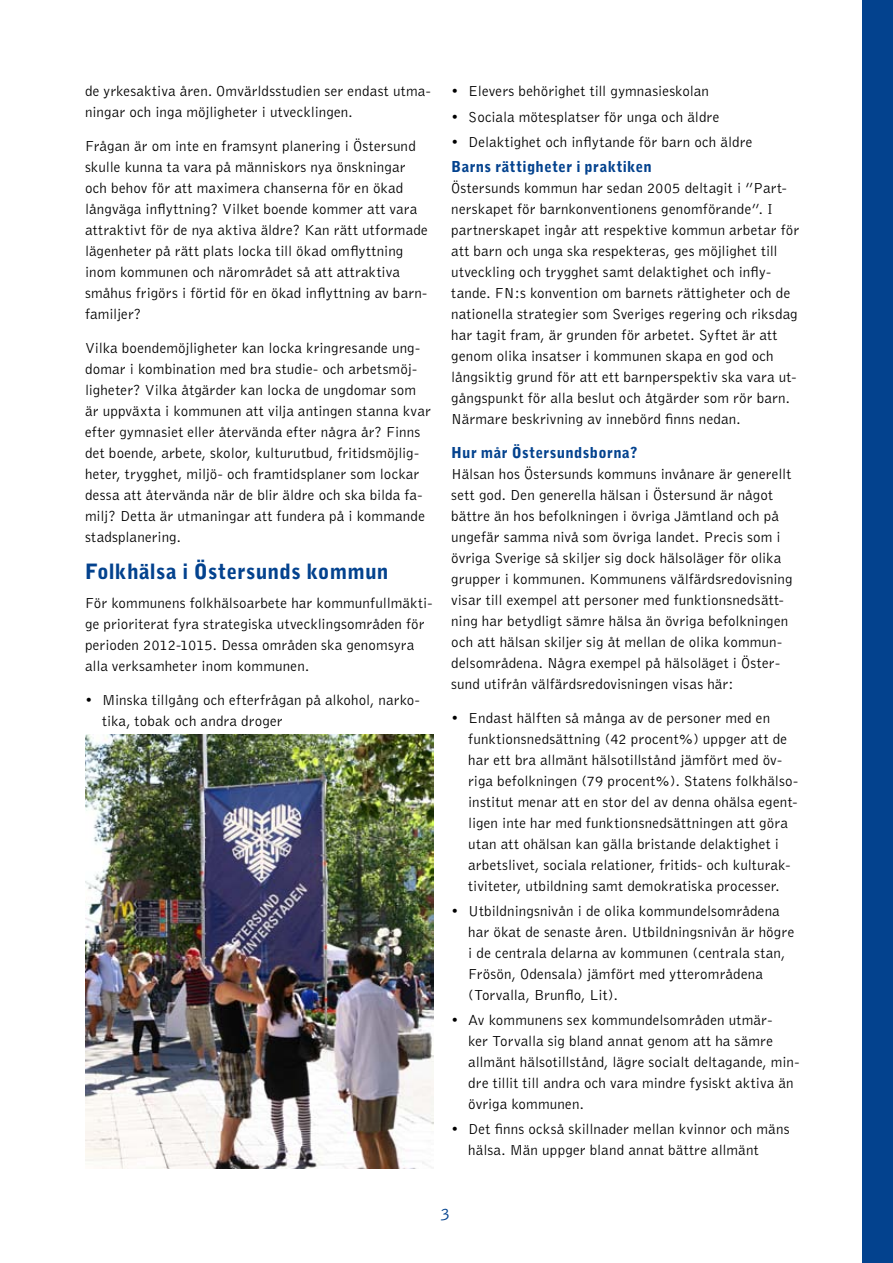
<style>
.page{position:relative;width:893px;height:1263px;background:#fff}
.page>*{position:absolute;margin:0;border:0;box-sizing:border-box;transform-origin:0 0}
.t1{font:900 21px "Bell Gothic";letter-spacing:.01em;color:#03428e}
.t2{font:300 18px "Bell Gothic";color:#03428e}
.t3{font:300 15px/21px "Bell Gothic";letter-spacing:.01em;color:#000}
.t4{font:900 15px "Bell Gothic";letter-spacing:.025em;color:#03428e}
</style>
<div class="page">
<div style="left:863px;top:0;width:30px;height:1263px;background:#03428e"></div>
<img style="left:85px;top:735px;width:348px;height:434px">
<p class="t3" style="left:85px;top:81px;width:347px">de yrkesaktiva åren. Omvärldsstudien ser endast utma&shy;ningar och inga möjligheter i utvecklingen.</p>
<p class="t3" style="left:85px;top:136px;width:344px">Frågan är om inte en framsynt planering i Östersund skulle kunna ta vara på människors nya önskningar och behov för att maximera chanserna för en ökad långväga inflyttning? Vilket boende kommer att vara attraktivt för de nya aktiva äldre? Kan rätt utformade lägenheter på rätt plats locka till ökad omflyttning inom kommunen och närområdet så att attraktiva småhus frigörs i förtid för en ökad inflyttning av barn&shy;familjer?</p>
<p class="t3" style="left:85px;top:338px;width:347px">Vilka boendemöjligheter kan locka kringresande ung&shy;domar i kombination med bra studie- och arbetsmöj&shy;ligheter? Vilka åtgärder kan locka de ungdomar som är uppväxta i kommunen att vilja antingen stanna kvar efter gymnasiet eller återvända efter några år? Finns det boende, arbete, skolor, kulturutbud, fritidsmöjlig&shy;heter, trygghet, miljö- och framtidsplaner som lockar dessa att återvända när de blir äldre och ska bilda fa&shy;milj? Detta är utmaningar att fundera på i kommande stadsplanering.</p>
<h1 class="t1" style="left:85px;top:559px;width:305px">Folkhälsa i Östersunds kommun</h1>
<p class="t3" style="left:85px;top:593px;width:349px">För kommunens folkhälsoarbete har kommunfullmäkti&shy;ge prioriterat fyra strategiska utvecklingsområden för perioden 2012-1015. Dessa områden ska genomsyra alla verksamheter inom kommunen.</p>
<p class="t3" style="left:102px;top:690px;width:319px;text-indent:-17px">• Minska tillgång och efterfrågan på alkohol, narko&shy;tika, tobak och andra droger</p>
<p class="t3" style="left:451px;top:81px;width:259px">• Elevers behörighet till gymnasieskolan</p>
<p class="t3" style="left:451px;top:106px;width:270px">• Sociala mötesplatser för unga och äldre</p>
<p class="t3" style="left:451px;top:132px;width:303px">• Delaktighet och inflytande för barn och äldre</p>
<p class="t4" style="left:451px;top:158px;width:202px">Barns rättigheter i praktiken</p>
<p class="t3" style="left:451px;top:178px;width:350px">Östersunds kommun har sedan 2005 deltagit i ”Part&shy;nerskapet för barnkonventionens genomförande”. I partnerskapet ingår att respektive kommun arbetar för att barn och unga ska respekteras, ges möjlighet till utveckling och trygghet samt delaktighet och infly&shy;tande. FN:s konvention om barnets rättigheter och de nationella strategier som Sveriges regering och riksdag har tagit fram, är grunden för arbetet. Syftet är att genom olika insatser i kommunen skapa en god och långsiktig grund för att ett barnperspektiv ska vara ut&shy;gångspunkt för alla beslut och åtgärder som rör barn.<br>Närmare beskrivning av innebörd finns nedan.</p>
<p class="t4" style="left:451px;top:444px;width:188px">Hur mår Östersundsborna?</p>
<p class="t3" style="left:451px;top:464px;width:343px">Hälsan hos Östersunds kommuns invånare är generellt sett god. Den generella hälsan i Östersund är något bättre än hos befolkningen i övriga Jämtland och på ungefär samma nivå som övriga landet. Precis som i övriga Sverige så skiljer sig dock hälsoläger för olika grupper i kommunen. Kommunens välfärdsredovisning visar till exempel att personer med funktionsnedsätt&shy;ning har betydligt sämre hälsa än övriga befolkningen och att hälsan skiljer sig åt mellan de olika kommun&shy;delsområdena. Några exempel på hälsoläget i Öster&shy;sund utifrån välfärdsredovisningen visas här:</p>
<p class="t3" style="left:468px;top:707px;width:331px;text-indent:-17px">• Endast hälften så många av de personer med en funktionsnedsättning (42 procent%) uppger att de har ett bra allmänt hälsotillstånd jämfört med öv&shy;riga befolkningen (79 procent%). Statens folkhälso&shy;institut menar att en stor del av denna ohälsa egent&shy;ligen inte har med funktionsnedsättningen att göra utan att ohälsan kan gälla bristande delaktighet i arbetslivet, sociala relationer, fritids- och kulturak&shy;tiviteter, utbildning samt demokratiska processer.</p>
<p class="t3" style="left:468px;top:901px;width:328px;text-indent:-17px">• Utbildningsnivån i de olika kommundelsområdena har ökat de senaste åren. Utbildningsnivån är högre i de centrala delarna av kommunen (centrala stan, Frösön, Odensala) jämfört med ytterområdena (Torvalla, Brunflo, Lit).</p>
<p class="t3" style="left:468px;top:1010px;width:333px;text-indent:-17px">• Av kommunens sex kommundelsområden utmär-<br>ker Torvalla sig bland annat genom att ha sämre allmänt hälsotillstånd, lägre socialt deltagande, min&shy;dre tillit till andra och vara mindre fysiskt aktiva än övriga kommunen.</p>
<p class="t3" style="left:468px;top:1119px;width:323px;text-indent:-17px">• Det finns också skillnader mellan kvinnor och mäns hälsa. Män uppger bland annat bättre allmänt</p>
<p class="t2" style="left:440px;top:1204px;width:12px">3</p>
</div>
